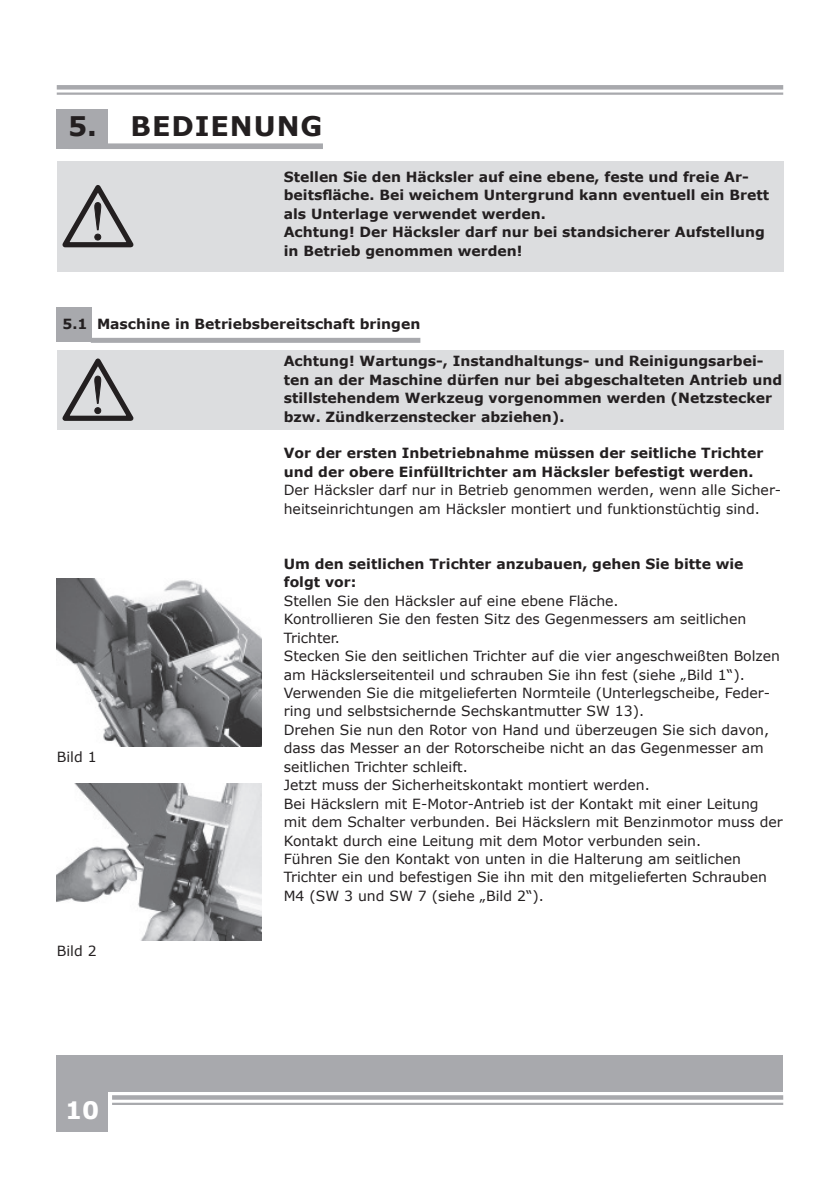
<style>
.page{position:relative;width:840px;height:1191px;background:#fff}
.page>*{position:absolute;margin:0;border:0;box-sizing:border-box;transform-origin:0 0}
.t1{font:700 27px "Verdana";letter-spacing:.035em;color:#231f20}
.t2{font:700 24px "Verdana";color:#fff}
.t3{font:14px/18.4px "Verdana";color:#231f20}
.t4{font:700 14px/18.4px "Verdana";color:#231f20}
</style>
<div class="page">
<svg style="left:112px;top:1095px;width:670px;height:4px;background:#acadb1"></svg>
<hr style="left:112px;top:1102px;width:670px;height:3px;background:#a8a9ad">
<div style="left:57px;top:85px;width:725px;height:5px;background:#a8a9ad"></div>
<hr style="left:57px;top:92px;width:725px;height:3px;background:#a8a9ad">
<div style="left:57px;top:1054px;width:725px;height:37px;background:#a8a9ad"></div>
<div style="left:57px;top:1090px;width:51px;height:41px;background:#a8a9ad"></div>
<div style="left:57px;top:162px;width:726px;height:110px;background:#dcdddf"></div>
<div style="left:57px;top:350px;width:726px;height:79px;background:#dcdddf"></div>
<div style="left:57px;top:308px;width:35px;height:34px;background:#a8a9ad"></div>
<div style="left:91px;top:338px;width:329px;height:5px;background:#a8a9ad"></div>
<div style="left:57px;top:109px;width:51px;height:40px;background:#a8a9ad"></div>
<div style="left:68px;top:143px;width:255px;height:6px;background:#a8a9ad"></div>
<svg style="left:62px;top:358px;width:72px;height:63px"></svg>
<img style="left:57px;top:578px;width:204px;height:168px">
<img style="left:57px;top:783px;width:204px;height:157px">
<svg style="left:62px;top:185px;width:72px;height:63px"></svg>
<h1 class="t1" style="left:68px;top:107px;width:256px">5. BEDIENUNG</h1>
<p class="t4" style="left:283px;top:167px;width:486px">Stellen Sie den Häcksler auf eine ebene, feste und freie Ar&shy;beitsfläche. Bei weichem Untergrund kann eventuell ein Brett als Unterlage verwendet werden.<br>Achtung! Der Häcksler darf nur bei standsicherer Aufstellung in Betrieb genommen werden!</p>
<p class="t4" style="left:62px;top:315px;width:359px">5.1 Maschine in Betriebsbereitschaft bringen</p>
<p class="t4" style="left:283px;top:352px;width:499px">Achtung! Wartungs-, Instandhaltungs- und Reinigungsarbei&shy;ten an der Maschine dürfen nur bei abgeschalteten Antrieb und stillstehendem Werkzeug vorgenommen werden (Netzstecker bzw. Zündkerzenstecker abziehen).</p>
<p class="t4" style="left:283px;top:444px;width:480px">Vor der ersten Inbetriebnahme müssen der seitliche Trichter und der obere Einfülltrichter am Häcksler befestigt werden.</p>
<p class="t3" style="left:283px;top:481px;width:498px">Der Häcksler darf nur in Betrieb genommen werden, wenn alle Sicher&shy;heitseinrichtungen am Häcksler montiert und funktionstüchtig sind.</p>
<p class="t3" style="left:57px;top:747px;width:41px">Bild 1</p>
<p class="t3" style="left:57px;top:942px;width:41px">Bild 2</p>
<h2 class="t2" style="left:65px;top:1093px;width:36px">10</h2>
<p class="t4" style="left:283px;top:554px;width:461px">Um den seitlichen Trichter anzubauen, gehen Sie bitte wie folgt vor:</p>
<p class="t3" style="left:283px;top:591px;width:500px">Stellen Sie den Häcksler auf eine ebene Fläche.<br>Kontrollieren Sie den festen Sitz des Gegenmessers am seitlichen Trichter.<br>Stecken Sie den seitlichen Trichter auf die vier angeschweißten Bolzen am Häckslerseitenteil und schrauben Sie ihn fest (siehe „Bild 1“).<br>Verwenden Sie die mitgelieferten Normteile (Unterlegscheibe, Feder&shy;ring und selbstsichernde Sechskantmutter SW 13).<br>Drehen Sie nun den Rotor von Hand und überzeugen Sie sich davon, dass das Messer an der Rotorscheibe nicht an das Gegenmesser am seitlichen Trichter schleift.<br>Jetzt muss der Sicherheitskontakt montiert werden.<br>Bei Häckslern mit E-Motor-Antrieb ist der Kontakt mit einer Leitung mit dem Schalter verbunden. Bei Häckslern mit Benzinmotor muss der Kontakt durch eine Leitung mit dem Motor verbunden sein.<br>Führen Sie den Kontakt von unten in die Halterung am seitlichen Trichter ein und befestigen Sie ihn mit den mitgelieferten Schrauben M4 (SW 3 und SW 7 (siehe „Bild 2“).</p>
</div>
